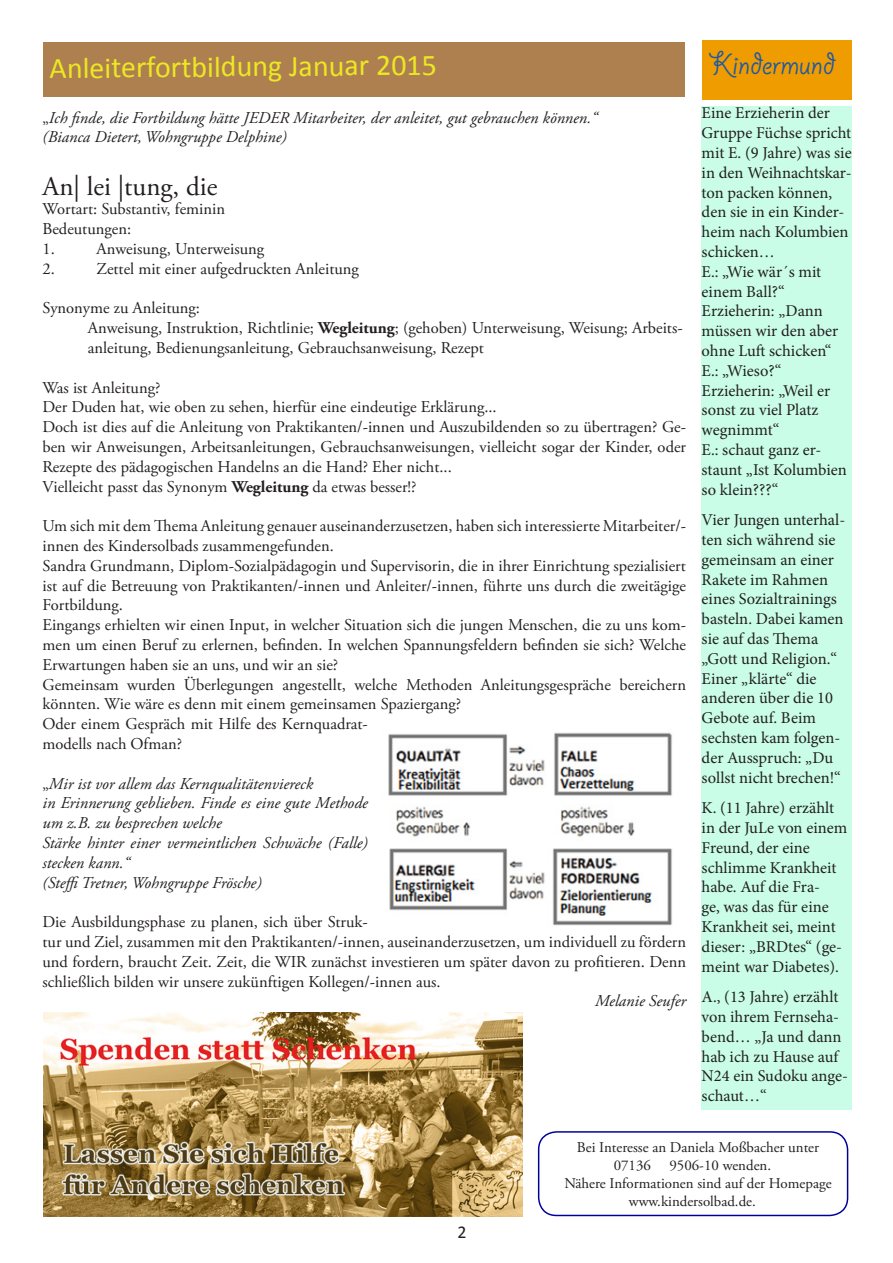
<style>
.page{position:relative;width:893px;height:1263px;background:#fff}
.page>*{position:absolute;margin:0;border:0;box-sizing:border-box;transform-origin:0 0}
.t1{font:34.5px "Giddyup Std";color:#1e58a5}
.t2{font:30px "Calibri";letter-spacing:-.01em;color:#ebe823}
.t3{font:27px "Adobe Garamond Pro";color:#231f20}
.t4{font:18px "Calibri";color:#231f20}
.t5{font:16.5px/19.8px "Adobe Garamond Pro";color:#231f20}
.t6{font:16.5px/19.8px "Minion Pro";color:#231f20}
.t7{font:italic 16.5px/19.8px "Adobe Garamond Pro";color:#231f20}
.t8{font:14.85px/17.9px "Adobe Garamond Pro";color:#231f20}
.s1{font-style:normal}
.s2{font-weight:700}
</style>
<div class="page">
<div style="left:702px;top:106px;width:150px;height:1004px;background:#c9fde8"></div>
<div style="left:702px;top:41px;width:149px;height:59px;background:#ef9c00"></div>
<div style="left:43px;top:43px;width:642px;height:54px;background:#af804f"></div>
<div style="left:538px;top:1131px;width:310px;height:85px;border:1px solid #009;border-radius:18px"></div>
<img style="left:44px;top:1012px;width:478px;height:204px">
<img style="left:388px;top:732px;width:284px;height:194px">
<h2 class="t2" style="left:50px;top:48px;width:389px">Anleiterfortbildung Januar 2015</h2>
<h1 class="t1" style="left:708px;top:45px;width:128px">Kindermund</h1>
<p class="t7" style="left:43px;top:108px;width:557px"><span class="s1">„</span>Ich finde, die Fortbildung hätte JEDER Mitarbeiter, der anleitet, gut gebrauchen können.“ (Bianca Dietert, Wohngruppe Delphine)</p>
<h3 class="t3" style="left:43px;top:170px;width:176px">An| lei |tung, die</h3>
<p class="t5" style="left:43px;top:200px;width:184px">Wortart: Substantiv, feminin<br>Bedeutungen:<br>1.</p>
<p class="t5" style="left:97px;top:239px;width:169px">Anweisung, Unterweisung</p>
<p class="t5" style="left:43px;top:259px;width:14px">2.</p>
<p class="t5" style="left:97px;top:259px;width:264px">Zettel mit einer aufgedruckten Anleitung</p>
<p class="t5" style="left:88px;top:299px;width:596px;text-indent:-45px">Synonyme zu Anleitung:<br>Anweisung, Instruktion, Richtlinie; <span class="s2">Wegleitung</span>; (gehoben) Unterweisung, Weisung; Arbeits&shy;anleitung, Bedienungsanleitung, Gebrauchsanweisung, Rezept</p>
<p class="t5" style="left:43px;top:378px;width:645px">Was ist Anleitung?<br>Der Duden hat, wie oben zu sehen, hierfür eine eindeutige Erklärung...<br>Doch ist dies auf die Anleitung von Praktikanten/-innen und Auszubildenden so zu übertragen? Ge&shy;ben wir Anweisungen, Arbeitsanleitungen, Gebrauchsanweisungen, vielleicht sogar der Kinder, oder Rezepte des pädagogischen Handelns an die Hand? Eher nicht...<br>Vielleicht passt das Synonym <span class="s2">Wegleitung</span> da etwas besser!?</p>
<p class="t5" style="left:43px;top:517px;width:645px">Um sich mit dem Thema Anleitung genauer auseinanderzusetzen, haben sich interessierte Mitarbeiter/- innen des Kindersolbads zusammengefunden.<br>Sandra Grundmann, Diplom-Sozialpädagogin und Supervisorin, die in ihrer Einrichtung spezialisiert ist auf die Betreuung von Praktikanten/-innen und Anleiter/-innen, führte uns durch die zweitägige Fortbildung.<br>Eingangs erhielten wir einen Input, in welcher Situation sich die jungen Menschen, die zu uns kom&shy;men um einen Beruf zu erlernen, befinden. In welchen Spannungsfeldern befinden sie sich? Welche Erwartungen haben sie an uns, und wir an sie?<br>Gemeinsam wurden Überlegungen angestellt, welche Methoden Anleitungsgespräche bereichern könnten. Wie wäre es denn mit einem gemeinsamen Spaziergang?<br>Oder einem Gespräch mit Hilfe des Kernquadrat-<br>modells nach Ofman?</p>
<p class="t7" style="left:43px;top:774px;width:327px"><span class="s1">„</span>Mir ist vor allem das Kernqualitätenviereck<br>in Erinnerung geblieben. Finde es eine gute Methode um z.B. zu besprechen welche<br>Stärke hinter einer vermeintlichen Schwäche (Falle) stecken kann.“<br>(Steffi Tretner, Wohngruppe Frösche)</p>
<p class="t5" style="left:43px;top:913px;width:645px">Die Ausbildungsphase zu planen, sich über Struk-<br>tur und Ziel, zusammen mit den Praktikanten/-innen, auseinanderzusetzen, um individuell zu fördern und fordern, braucht Zeit. Zeit, die WIR zunächst investieren um später davon zu profitieren. Denn schließlich bilden wir unsere zukünftigen Kollegen/-innen aus.</p>
<p class="t7" style="left:595px;top:992px;width:93px">Melanie Seufer</p>
<p class="t6" style="left:702px;top:103px;width:152px">Eine Erzieherin der<br>Gruppe Füchse spricht mit E. (9 Jahre) was sie in den Weihnachtskar&shy;ton packen können, den sie in ein Kinder&shy;heim nach Kolumbien schicken…<br>E.: „Wie wär´s mit einem Ball?“<br>Erzieherin: „Dann müssen wir den aber ohne Luft schicken“<br>E.: „Wieso?“<br>Erzieherin: „Weil er sonst zu viel Platz wegnimmt“<br>E.: schaut ganz er&shy;staunt „Ist Kolumbien so klein???“</p>
<p class="t6" style="left:702px;top:510px;width:145px">Vier Jungen unterhal&shy;ten sich während sie gemeinsam an einer<br>Rakete im Rahmen eines Sozialtrainings basteln. Dabei kamen sie auf das Thema „Gott und Religion.“<br>Einer „klärte“ die anderen über die 10<br>Gebote auf. Beim sechsten kam folgen&shy;der Ausspruch: „Du sollst nicht brechen!“</p>
<p class="t6" style="left:702px;top:798px;width:147px">K. (11 Jahre) erzählt in der JuLe von einem<br>Freund, der eine schlimme Krankheit habe. Auf die Fra-<br>ge, was das für eine<br>Krankheit sei, meint dieser: „BRDtes“ (ge&shy;meint war Diabetes).</p>
<p class="t6" style="left:702px;top:987px;width:148px">A., (13 Jahre) erzählt von ihrem Fernseha&shy;bend… „Ja und dann hab ich zu Hause auf<br>N24 ein Sudoku ange&shy;schaut…“</p>
<p class="t4" style="left:457px;top:1221px;width:11px">2</p>
<p class="t8" style="left:614px;top:1139px;width:207px;text-indent:-37px">Bei Interesse an Daniela Moßbacher unter<br>07136</p>
<p class="t8" style="left:669px;top:1157px;width:103px">9506-10 wenden.</p>
<p class="t8" style="left:564px;top:1175px;width:269px">Nähere Informationen sind auf der Homepage</p>
<p class="t8" style="left:629px;top:1193px;width:128px">www.kindersolbad.de.</p>
</div>
